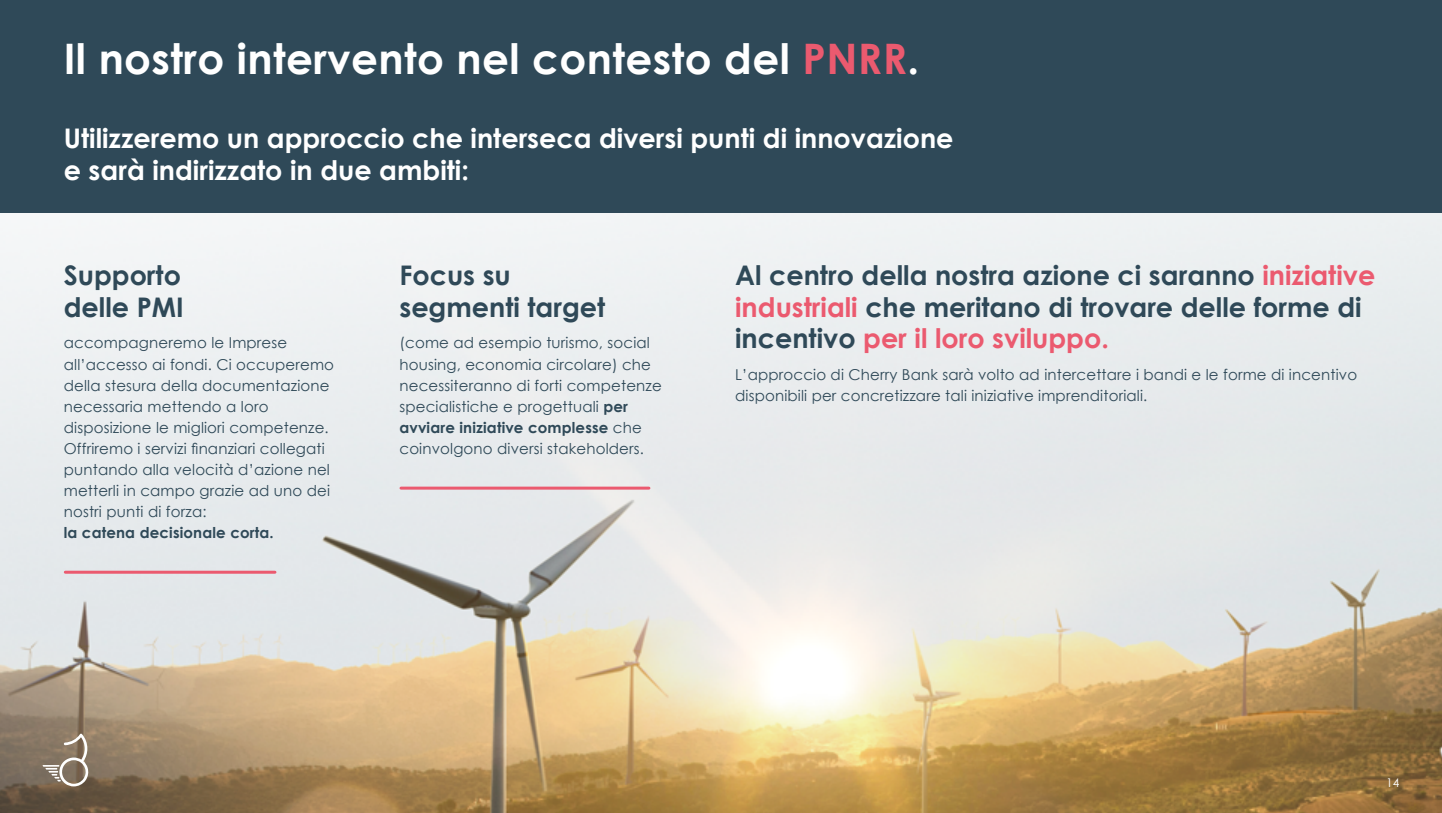
<style>
.page{position:relative;width:1442px;height:813px;background:#fff}
.page>*{position:absolute;margin:0;border:0;box-sizing:border-box;transform-origin:0 0}
.t1{font:700 42px "Century Gothic";letter-spacing:.01em;color:#fff}
.t2{font:700 27px/31.5px "Century Gothic";color:#2f4958}
.t3{font:700 27px/31.5px "Century Gothic";color:#fff}
.t4{font:15px/21px "Century Gothic";letter-spacing:.01em;color:#2f4958}
.t5{font:700 15px "Century Gothic";letter-spacing:.01em;color:#2f4958}
.t6{font:12px "Century Gothic";color:#fff}
.s1{color:#eb5a6f}
.s2{font-weight:700}
</style>
<div class="page">
<img style="left:0;top:213px;width:1441px;height:599px">
<div style="left:0;top:0;width:1441px;height:213px;background:#2f4958"></div>
<hr style="left:65px;top:570px;width:210px;height:3px;background:#eb5a6f">
<hr style="left:401px;top:486px;width:248px;height:3px;background:#eb5a6f">
<svg style="left:43px;top:733px;width:46px;height:53px;background:#998a7a"></svg>
<h1 class="t1" style="left:64px;top:27px;width:857px">Il nostro intervento nel contesto del <span class="s1">PNRR</span>.</h1>
<h2 class="t3" style="left:64px;top:121px;width:891px">Utilizzeremo un approccio che interseca diversi punti di innovazione e sarà indirizzato in due ambiti:</h2>
<h2 class="t2" style="left:64px;top:258px;width:121px">Supporto delle PMI</h2>
<p class="t4" style="left:64px;top:332px;width:272px">accompagneremo le Imprese all’accesso ai fondi. Ci occuperemo della stesura della documentazione necessaria mettendo a loro disposizione le migliori competenze.<br>Offriremo i servizi finanziari collegati puntando alla velocità d’azione nel metterli in campo grazie ad uno dei nostri punti di forza:</p>
<p class="t5" style="left:64px;top:520px;width:211px">la catena decisionale corta.</p>
<h2 class="t2" style="left:399px;top:258px;width:207px">Focus su segmenti target</h2>
<p class="t4" style="left:399px;top:332px;width:264px">(come ad esempio turismo, social housing, economia circolare) che necessiteranno di forti competenze specialistiche e progettuali <span class="s2">per avviare iniziative complesse</span> che coinvolgono diversi stakeholders.</p>
<h2 class="t2" style="left:735px;top:258px;width:641px">Al centro della nostra azione ci saranno <span class="s1">iniziative industriali</span> che meritano di trovare delle forme di incentivo <span class="s1">per il loro sviluppo.</span></h2>
<p class="t4" style="left:735px;top:363px;width:623px">L’approccio di Cherry Bank sarà volto ad intercettare i bandi e le forme di incentivo disponibili per concretizzare tali iniziative imprenditoriali.</p>
<p class="t6" style="left:1385px;top:773px;width:15px">14</p>
</div>
